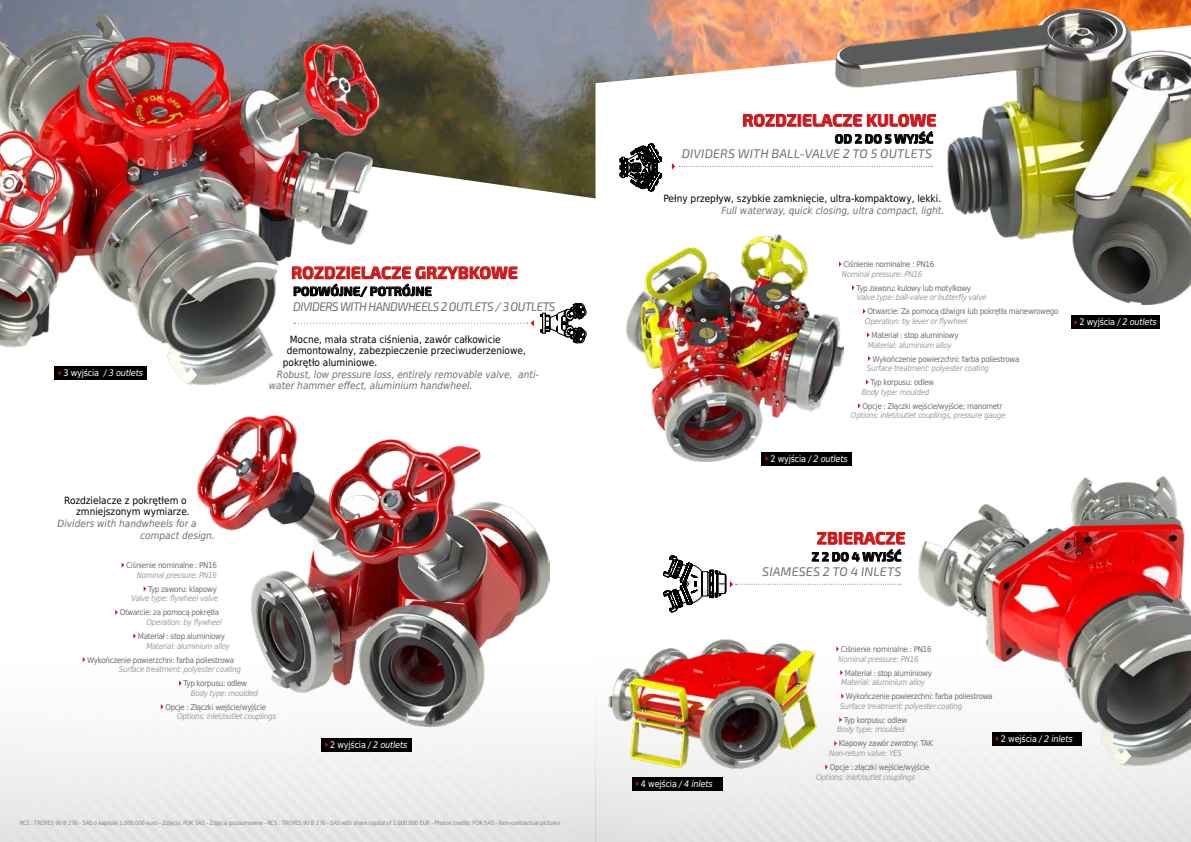
<style>
.page{position:relative;width:1191px;height:842px;background:#fff}
.page>*{position:absolute;margin:0;border:0;box-sizing:border-box;transform-origin:0 0}
.t1{font:700 17px "Exo 2.0";letter-spacing:.01em;color:#cd171a}
.t2{font:italic 12.5px "Exo 2.0";color:#706f6f}
.t3{font:italic 12.5px "Exo 2.0";letter-spacing:-.04em;color:#706f6f;scale:.93 1}
.t4{font:700 12.5px "Exo 2.0";letter-spacing:.01em;color:#000}
.t5{font:10px/11.5px "DejaVu Sans Condensed";color:#000;text-align:right}
.t6{font:italic 10px/11px "DejaVu Sans Condensed";color:#706f6f}
.t7{font:italic 9px "DejaVu Sans Condensed";letter-spacing:-.02em;color:#fff}
.t8{font:9px "DejaVu Sans Condensed";letter-spacing:-.02em;color:#fff}
.t9{font:8px "DejaVu Sans Condensed";letter-spacing:-.04em;color:#706f6f}
.t10{font:italic 8px "DejaVu Sans Condensed";letter-spacing:-.04em;color:#9d9d9c}
.t11{font:6px "DejaVu Sans Condensed";letter-spacing:-.04em;color:#878787}
.s1{font-style:normal}
.s2{font-style:italic}
</style>
<div class="page">
<img style="left:0;top:702px;width:1191px;height:140px">
<img style="left:0;top:0;width:1191px;height:198px">
<img style="left:198px;top:416px;width:352px;height:311px">
<img style="left:0;top:12px;width:379px;height:373px">
<img style="left:627px;top:234px;width:216px;height:228px">
<svg style="left:292px;top:266px;width:225px;height:31px"></svg>
<svg style="left:294px;top:320px;width:240px;height:6px"></svg>
<svg style="left:133px;top:633px;width:3px;height:6px"></svg>
<svg style="left:179px;top:680px;width:3px;height:6px"></svg>
<svg style="left:620px;top:114px;width:215px;height:84px"></svg>
<svg style="left:840px;top:670px;width:3px;height:5px"></svg>
<svg style="left:841px;top:693px;width:3px;height:6px"></svg>
<svg style="left:839px;top:717px;width:3px;height:5px"></svg>
<svg style="left:834px;top:741px;width:3px;height:5px"></svg>
<svg style="left:825px;top:764px;width:3px;height:6px"></svg>
<img style="left:918px;top:477px;width:273px;height:288px">
<img style="left:607px;top:657px;width:212px;height:114px">
<svg style="left:540px;top:302px;width:47px;height:42px"></svg>
<svg style="left:653px;top:531px;width:252px;height:133px"></svg>
<img style="left:835px;top:8px;width:356px;height:296px">
<div style="left:762px;top:452px;width:90px;height:13px;background:#000"></div>
<svg style="left:765px;top:456px;width:3px;height:5px"></svg>
<div style="left:1070px;top:316px;width:89px;height:13px;background:#000"></div>
<svg style="left:1074px;top:320px;width:3px;height:5px"></svg>
<div style="left:321px;top:738px;width:91px;height:13px;background:#000"></div>
<div style="left:632px;top:777px;width:90px;height:13px;background:#000"></div>
<div style="left:992px;top:732px;width:89px;height:13px;background:#000"></div>
<div style="left:55px;top:366px;width:92px;height:14px;background:#000"></div>
<p class="t7" style="left:63px;top:366px;width:81px"><span class="s1">3 wyjścia</span> / 3 outlets</p>
<h1 class="t1" style="left:291px;top:262px;width:228px">ROZDZIELACZE GRZYBKOWE</h1>
<h2 class="t4" style="left:293px;top:284px;width:140px">PODWÓJNE/ POTRÓJNE</h2>
<h2 class="t3" style="left:293px;top:299px;width:283px">DIVIDERS WITH HANDWHEELS 2 OUTLETS / 3 OUTLETS</h2>
<p class="t5" style="left:290px;top:333px;width:212px">Mocne, mała strata ciśnienia, zawór całkowicie</p>
<p class="t5" style="left:287px;top:344px;width:240px">demontowalny, zabezpieczenie przeciwuderzeniowe,</p>
<p class="t5" style="left:283px;top:356px;width:96px">pokrętło aluminiowe.</p>
<p class="t6" style="left:269px;top:368px;width:271px;text-indent:8px">Robust, low pressure loss, entirely removable valve, anti&shy;water hammer effect, aluminium handwheel.</p>
<p class="t5" style="left:64px;top:494px;width:127px">Rozdzielacze z pokrętłem o zmniejszonym wymiarze.</p>
<p class="t6" style="left:140px;top:517px;width:76px;line-height:12px;text-indent:-83px">Dividers with handwheels for a compact design.</p>
<p class="t9" style="left:126px;top:559px;width:92px">Ciśnienie nominalne : PN16</p>
<p class="t10" style="left:137px;top:569px;width:82px">Nominal pressure: PN16</p>
<p class="t9" style="left:148px;top:582px;width:70px">Typ zaworu: klapowy</p>
<p class="t10" style="left:131px;top:593px;width:88px">Valve type: flywheel valve</p>
<p class="t9" style="left:120px;top:606px;width:101px">Otwarcie: za pomocą pokrętła</p>
<p class="t10" style="left:147px;top:616px;width:77px">Operation: by flywheel</p>
<p class="t9" style="left:138px;top:630px;width:89px">Materiał : stop aluminiowy</p>
<p class="t10" style="left:146px;top:640px;width:85px">Material: aluminium alloy</p>
<p class="t9" style="left:87px;top:653px;width:148px">Wykończenie powierzchni: farba poliestrowa</p>
<p class="t10" style="left:119px;top:664px;width:124px">Surface treatment: polyester coating</p>
<p class="t9" style="left:184px;top:677px;width:65px">Typ korpusu: odlew</p>
<p class="t10" style="left:191px;top:687px;width:69px">Body type: moulded</p>
<p class="t9" style="left:165px;top:700px;width:102px">Opcje : Złączki wejście/wyjście</p>
<p class="t10" style="left:177px;top:711px;width:100px">Options: inlet/outlet couplings</p>
<p class="t7" style="left:330px;top:738px;width:79px"><span class="s1">2 wyjścia</span> / 2 outlets</p>
<p class="t11" style="left:20px;top:817px;width:542px">RCS : TROYES 90 B 276 - SAS o kapitale 1.000.000 euro - Zdjęcia: POK SAS - Zdjęcia pozaumowne - RCS : TROYES 90 B 276 - SAS with share capital of 1.000.000 EUR - Photos credits: POK SAS - Non-contractual pictures</p>
<h1 class="t1" style="left:742px;top:110px;width:195px">ROZDZIELACZE KULOWE</h1>
<h2 class="t4" style="left:835px;top:131px;width:100px">OD 2 DO 5 WYJŚĆ</h2>
<h2 class="t2" style="left:682px;top:147px;width:252px">DIVIDERS WITH BALL-VALVE 2 TO 5 OUTLETS</h2>
<p class="t5" style="left:663px;top:192px;width:279px">Pełny przepływ, szybkie zamknięcie, ultra-kompaktowy, lekki.</p>
<p class="t6" style="left:721px;top:205px;width:224px">Full waterway, quick closing, ultra compact, light.</p>
<p class="t9" style="left:843px;top:258px;width:92px">Ciśnienie nominalne : PN16</p>
<p class="t10" style="left:842px;top:268px;width:82px">Nominal pressure: PN16</p>
<p class="t9" style="left:856px;top:281px;width:116px">Typ zaworu: kulowy lub motylkowy</p>
<p class="t10" style="left:857px;top:292px;width:131px">Valve type: ball-valve or butterfly valve</p>
<p class="t9" style="left:867px;top:305px;width:192px">Otwarcie: Za pomocą dźwigni lub pokrętła manewrowego</p>
<p class="t10" style="left:865px;top:315px;width:104px">Operation: by lever or flywheel</p>
<p class="t9" style="left:871px;top:329px;width:89px">Materiał : stop aluminiowy</p>
<p class="t10" style="left:868px;top:339px;width:85px">Material: aluminium alloy</p>
<p class="t9" style="left:872px;top:352px;width:148px">Wykończenie powierzchni: farba poliestrowa</p>
<p class="t10" style="left:867px;top:363px;width:124px">Surface treatment: polyester coating</p>
<p class="t9" style="left:870px;top:376px;width:65px">Typ korpusu: odlew</p>
<p class="t10" style="left:862px;top:386px;width:69px">Body type: moulded</p>
<p class="t9" style="left:862px;top:399px;width:141px">Opcje : Złączki wejście/wyjście; manometr</p>
<p class="t10" style="left:851px;top:410px;width:156px">Options: inlet/outlet couplings, pressure gauge</p>
<p class="t7" style="left:770px;top:452px;width:79px"><span class="s1">2 wyjścia</span> / 2 outlets</p>
<p class="t7" style="left:1079px;top:316px;width:79px"><span class="s1">2 wyjścia</span> / 2 outlets</p>
<h1 class="t1" style="left:817px;top:528px;width:90px">ZBIERACZE</h1>
<h2 class="t4" style="left:811px;top:549px;width:91px">Z 2 DO 4 WYJŚĆ</h2>
<h2 class="t2" style="left:762px;top:564px;width:141px">SIAMESES 2 TO 4 INLETS</h2>
<p class="t8" style="left:641px;top:776px;width:73px">4 wejścia <span class="s2">/ 4 inlets</span></p>
<p class="t9" style="left:841px;top:643px;width:92px">Ciśnienie nominalne : PN16</p>
<p class="t10" style="left:838px;top:653px;width:82px">Nominal pressure: PN16</p>
<p class="t9" style="left:845px;top:666px;width:89px">Materiał : stop aluminiowy</p>
<p class="t10" style="left:841px;top:677px;width:85px">Material: aluminium alloy</p>
<p class="t9" style="left:846px;top:690px;width:148px">Wykończenie powierzchni: farba poliestrowa</p>
<p class="t10" style="left:840px;top:700px;width:124px">Surface treatment: polyester coating</p>
<p class="t9" style="left:844px;top:713px;width:65px">Typ korpusu: odlew</p>
<p class="t10" style="left:837px;top:724px;width:69px">Body type: moulded</p>
<p class="t9" style="left:839px;top:737px;width:96px">Klapowy zawór zwrotny: TAK</p>
<p class="t10" style="left:829px;top:747px;width:74px">Non-return valve: YES</p>
<p class="t9" style="left:830px;top:761px;width:101px">Opcje : złączki wejście/wyjście</p>
<p class="t10" style="left:816px;top:771px;width:100px">Options: inlet/outlet couplings</p>
<p class="t8" style="left:1001px;top:731px;width:73px">2 wejścia <span class="s2">/ 2 inlets</span></p>
</div>
